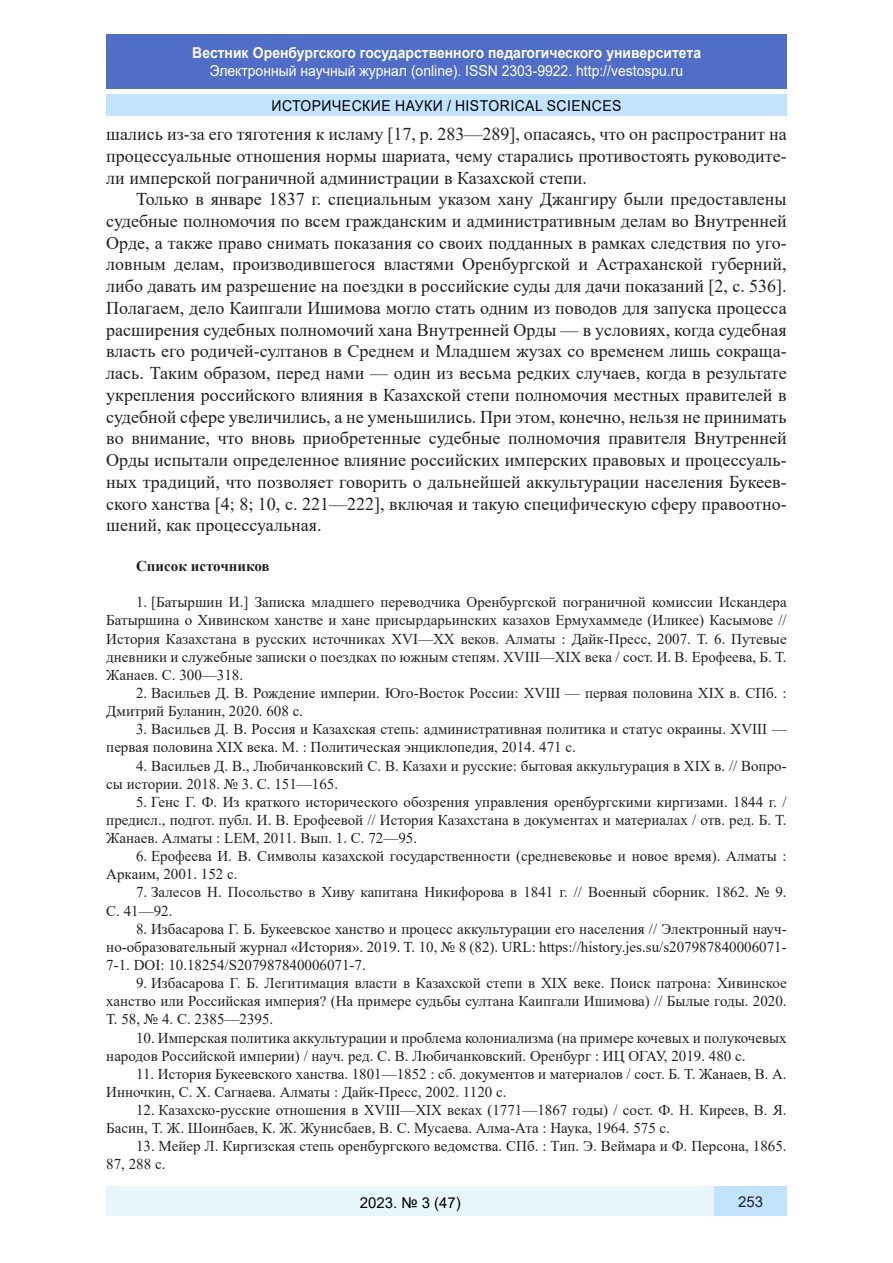
<style>
.page{position:relative;width:893px;height:1263px;background:#fff}
.page>*{position:absolute;margin:0;border:0;box-sizing:border-box;transform-origin:0 0}
.Стиль2{font:18px/21.8px "Times New Roman";color:#231f20;text-align:justify}
.литература{font:15px/18.1px "Times New Roman";color:#231f20}
.t1{font:15px "Arial";color:#fff;scale:.93 1}
.t2{font:700 15px "Arial";color:#fff;scale:.93 1}
.t3{font:15px "Arial";letter-spacing:.035em;color:#000;scale:.93 1}
.литература-2{font:700 15px "Times New Roman";color:#231f20}
.t4{font:15px "Arial";letter-spacing:.035em;color:#000}
.t5{font:15px "Arial";color:#231f20}
</style>
<div class="page">
<div style="left:106px;top:95px;width:681px;height:21px;background:#c3e4ff"></div>
<div style="left:106px;top:34px;width:681px;height:55px;background:#506ec8"></div>
<div style="left:106px;top:1186px;width:608px;height:30px;background:#e6f6fb"></div>
<div style="left:714px;top:1186px;width:73px;height:30px;background:#c3e4ff"></div>
<p class="t2" style="left:192px;top:42px;width:549px">Вестник Оренбургского государственного педагогического университета</p>
<p class="t1" style="left:210px;top:60px;width:511px">Электронный научный журнал (online). ISSN 2303-9922. http://vestospu.ru</p>
<p class="t3" style="left:271px;top:95px;width:378px">ИСТОРИЧЕСКИЕ НАУКИ / HISTORICAL SCIENCES</p>
<p class="Стиль2" style="left:106px;top:123px;width:682px">шались из-за его тяготения к исламу [17, р. 283—289], опасаясь, что он распространит на процессуальные отношения нормы шариата, чему старались противостоять руководите&shy;ли имперской пограничной администрации в Казахской степи.</p>
<p class="Стиль2" style="left:106px;top:188px;width:682px;text-indent:30px">Только в январе 1837 г. специальным указом хану Джангиру были предоставлены судебные полномочия по всем гражданским и административным делам во Внутренней Орде, а также право снимать показания со своих подданных в рамках следствия по уго&shy;ловным делам, производившегося властями Оренбургской и Астраханской губерний, либо давать им разрешение на поездки в российские суды для дачи показаний [2, с. 536].<br>Полагаем, дело Каипгали Ишимова могло стать одним из поводов для запуска процесса расширения судебных полномочий хана Внутренней Орды — в условиях, когда судебная власть его родичей-султанов в Среднем и Младшем жузах со временем лишь сокраща&shy;лась. Таким образом, перед нами — один из весьма редких случаев, когда в результате укрепления российского влияния в Казахской степи полномочия местных правителей в судебной сфере увеличились, а не уменьшились. При этом, конечно, нельзя не принимать во внимание, что вновь приобретенные судебные полномочия правителя Внутренней Орды испытали определенное влияние российских имперских правовых и процессуаль&shy;ных традиций, что позволяет говорить о дальнейшей аккультурации населения Букеев&shy;ского ханства [4; 8; 10, с. 221—222], включая и такую специфическую сферу правоотно&shy;шений, как процессуальная.</p>
<p class="литература-2" style="left:136px;top:555px;width:135px">Список источников</p>
<p class="литература" style="left:106px;top:593px;width:682px;text-align:justify;text-indent:30px">1. [Батыршин И.] Записка младшего переводчика Оренбургской пограничной комиссии Искандера Батыршина о Хивинском ханстве и хане присырдарьинских казахов Ермухаммеде (Иликее) Касымове // История Казахстана в русских источниках XVI—XX веков. Алматы : Дайк-Пресс, 2007. Т. 6. Путевые дневники и служебные записки о поездках по южным степям. XVIII—XIX века / сост. И. В. Ерофеева, Б. Т.<br>Жанаев. С. 300—318.</p>
<p class="литература" style="left:106px;top:683px;width:682px;text-indent:30px">2. Васильев Д. В. Рождение империи. Юго-Восток России: XVIII — первая половина XIX в. СПб. :<br>Дмитрий Буланин, 2020. 608 с.</p>
<p class="литература" style="left:106px;top:720px;width:682px;text-indent:30px">3. Васильев Д. В. Россия и Казахская степь: административная политика и статус окраины. XVIII — первая половина XIX века. М. : Политическая энциклопедия, 2014. 471 с.</p>
<p class="литература" style="left:106px;top:756px;width:682px;text-indent:30px">4. Васильев Д. В., Любичанковский С. В. Казахи и русские: бытовая аккультурация в XIX в. // Вопро&shy;сы истории. 2018. № 3. С. 151—165.</p>
<p class="литература" style="left:106px;top:792px;width:682px;text-align:justify;text-indent:30px">5. Генс Г. Ф. Из краткого исторического обозрения управления оренбургскими киргизами. 1844 г. / предисл., подгот. публ. И. В. Ерофеевой // История Казахстана в документах и материалах / отв. ред. Б. Т.<br>Жанаев. Алматы : LEM, 2011. Вып. 1. С. 72—95.</p>
<p class="литература" style="left:106px;top:847px;width:682px;text-indent:30px">6. Ерофеева И. В. Символы казахской государственности (средневековье и новое время). Алматы :<br>Аркаим, 2001. 152 с.</p>
<p class="литература" style="left:106px;top:883px;width:682px;text-indent:30px">7. Залесов Н. Посольство в Хиву капитана Никифорова в 1841 г. // Военный сборник. 1862. № 9.<br>С. 41—92.</p>
<p class="литература" style="left:106px;top:919px;width:682px;text-align:justify;text-indent:30px">8. Избасарова Г. Б. Букеевское ханство и процесс аккультурации его населения // Электронный науч&shy;но-образовательный журнал «История». 2019. T. 10, № 8 (82). URL: https://history.jes.su/s207987840006071- 7-1. DOI: 10.18254/S207987840006071-7.</p>
<p class="литература" style="left:106px;top:973px;width:682px;text-align:justify;text-indent:30px">9. Избасарова Г. Б. Легитимация власти в Казахской степи в XIX веке. Поиск патрона: Хивинское ханство или Российская империя? (На примере судьбы султана Каипгали Ишимова) // Былые годы. 2020.<br>Т. 58, № 4. С. 2385—2395.</p>
<p class="литература" style="left:106px;top:1028px;width:682px;text-indent:30px">10. Имперская политика аккультурации и проблема колониализма (на примере кочевых и полукочевых народов Российской империи) / науч. ред. С. В. Любичанковский. Оренбург : ИЦ ОГАУ, 2019. 480 с.</p>
<p class="литература" style="left:106px;top:1064px;width:682px;text-indent:30px">11. История Букеевского ханства. 1801—1852 : сб. документов и материалов / сост. Б. Т. Жанаев, В. А.<br>Инночкин, С. Х. Сагнаева. Алматы : Дайк-Пресс, 2002. 1120 с.</p>
<p class="литература" style="left:106px;top:1100px;width:682px;text-indent:30px">12. Казахско-русские отношения в XVIII—XIX веках (1771—1867 годы) / сост. Ф. Н. Киреев, В. Я.<br>Басин, Т. Ж. Шоинбаев, К. Ж. Жунисбаев, В. С. Мусаева. Алма-Ата : Наука, 1964. 575 с.</p>
<p class="литература" style="left:106px;top:1137px;width:682px;text-indent:30px">13. Мейер Л. Киргизская степь оренбургского ведомства. СПб. : Тип. Э. Веймара и Ф. Персона, 1865.<br>87, 288 с.</p>
<p class="t4" style="left:360px;top:1192px;width:103px">2023. № 3 (47)</p>
<p class="t5" style="left:738px;top:1191px;width:27px">253</p>
</div>
